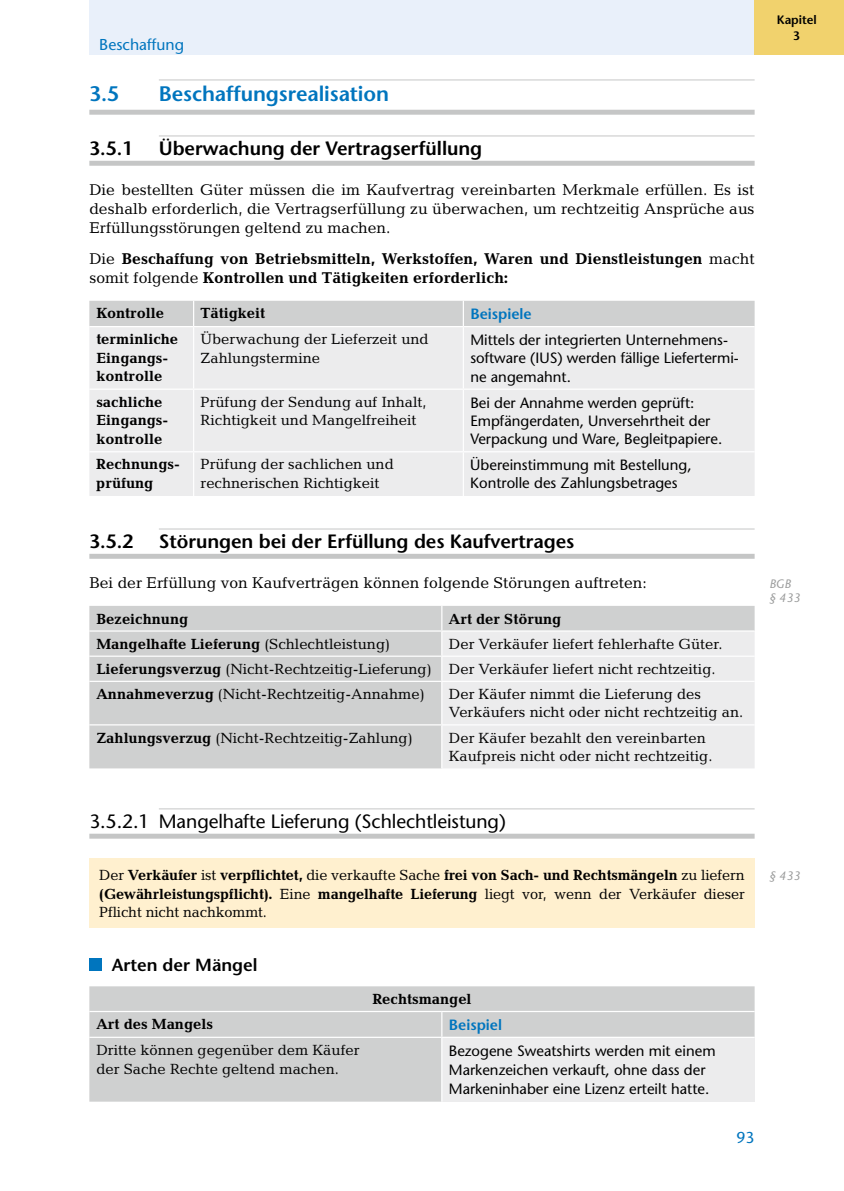
<style>
.page{position:relative;width:844px;height:1191px;background:#fff}
.page>*{position:absolute;margin:0;border:0;box-sizing:border-box;transform-origin:0 0}
.t1{font:600 21px "Stone Sans Std";letter-spacing:-.005em;color:#0075be}
.t2{font:600 19.25px "Stone Sans Std";letter-spacing:-.005em;color:#000}
.t3{font:500 19.25px "Stone Sans Std";letter-spacing:-.005em;color:#000}
.t4{font:600 17.5px "Stone Sans Std";color:#000}
.t5{font:15.75px/19.2px "Candida Std";color:#000;text-align:justify}
.t6{font:700 15.75px/19.2px "Candida Std";color:#000}
.t7{font:500 15.75px "Stone Sans Std";color:#0075be}
.t8{font:14.88px/18.4px "Candida Std";color:#000}
.t9{font:700 14.88px/18.4px "Candida Std";color:#000}
.t10{font:500 14.88px/18.4px "Stone Sans Std";color:#000}
.t11{font:600 14.88px "Stone Sans Std";color:#0075be}
.t12{font:italic 500 12.25px/14px "Stone Sans Std";color:#9c9d9d}
.t13{font:600 12.25px/15.8px "Stone Sans Std";letter-spacing:-.005em;color:#000;text-align:center}
.s1{font-weight:400}
.s2{font-weight:700}
</style>
<div class="page">
<div style="left:89px;top:0;width:754px;height:55px;background:#e9f0fa"></div>
<div style="left:754px;top:0;width:89px;height:55px;background:#f1d26d"></div>
<hr style="left:159px;top:79px;width:595px;height:1px;background:#c5c6c6">
<div style="left:89px;top:110px;width:665px;height:5px;background:#c5c6c6"></div>
<hr style="left:159px;top:135px;width:595px;height:1px;background:#c5c6c6">
<div style="left:89px;top:161px;width:665px;height:5px;background:#c5c6c6"></div>
<hr style="left:159px;top:528px;width:595px;height:1px;background:#c5c6c6">
<div style="left:89px;top:554px;width:665px;height:5px;background:#c5c6c6"></div>
<hr style="left:159px;top:808px;width:595px;height:1px;background:#c5c6c6">
<div style="left:89px;top:833px;width:665px;height:5px;background:#c5c6c6"></div>
<div style="left:89px;top:327px;width:665px;height:169px;background:#ececed"></div>
<div style="left:89px;top:301px;width:665px;height:25px;background:#cfd0d0"></div>
<hr style="left:462px;top:301px;width:2px;height:25px;background:#fff">
<hr style="left:193px;top:327px;width:1px;height:61px;background:#fff">
<hr style="left:462px;top:327px;width:2px;height:61px;background:#fff">
<hr style="left:89px;top:388px;width:104px;height:2px;background:#fff">
<hr style="left:193px;top:388px;width:270px;height:2px;background:#fff">
<hr style="left:193px;top:390px;width:1px;height:61px;background:#fff">
<hr style="left:463px;top:388px;width:291px;height:2px;background:#fff">
<hr style="left:462px;top:390px;width:2px;height:61px;background:#fff">
<hr style="left:89px;top:451px;width:104px;height:1px;background:#fff">
<hr style="left:193px;top:451px;width:270px;height:1px;background:#fff">
<hr style="left:193px;top:452px;width:1px;height:44px;background:#fff">
<hr style="left:463px;top:451px;width:291px;height:1px;background:#fff">
<hr style="left:462px;top:452px;width:2px;height:44px;background:#fff">
<div style="left:89px;top:606px;width:665px;height:162px;background:#cfd0d0"></div>
<div style="left:442px;top:631px;width:312px;height:137px;background:#ececed"></div>
<hr style="left:89px;top:655px;width:352px;height:2px;background:#fff">
<hr style="left:441px;top:655px;width:313px;height:2px;background:#fff">
<hr style="left:89px;top:680px;width:352px;height:2px;background:#fff">
<hr style="left:441px;top:680px;width:313px;height:2px;background:#fff">
<hr style="left:441px;top:682px;width:1px;height:42px;background:#fff">
<hr style="left:89px;top:724px;width:352px;height:1px;background:#fff">
<hr style="left:441px;top:724px;width:313px;height:1px;background:#fff">
<hr style="left:441px;top:725px;width:1px;height:43px;background:#fff">
<svg style="left:441px;top:606px;width:1px;height:74px"></svg>
<hr style="left:89px;top:630px;width:352px;height:1px;background:#fff">
<hr style="left:441px;top:630px;width:313px;height:1px;background:#fff">
<div style="left:89px;top:858px;width:665px;height:70px;background:#fff0cf"></div>
<div style="left:89px;top:958px;width:13px;height:13px;background:#0075be"></div>
<div style="left:89px;top:986px;width:665px;height:115px;background:#cfd0d0"></div>
<div style="left:441px;top:1037px;width:313px;height:64px;background:#ececed"></div>
<hr style="left:89px;top:1011px;width:352px;height:1px;background:#fff">
<hr style="left:441px;top:1011px;width:313px;height:1px;background:#fff">
<svg style="left:441px;top:1012px;width:1px;height:24px"></svg>
<hr style="left:89px;top:1036px;width:352px;height:2px;background:#fff">
<hr style="left:441px;top:1036px;width:313px;height:2px;background:#fff">
<hr style="left:441px;top:1038px;width:1px;height:63px;background:#fff">
<p class="t7" style="left:99px;top:35px;width:86px">Beschaffung</p>
<p class="t1" style="left:89px;top:81px;width:31px">3.5</p>
<p class="t1" style="left:159px;top:81px;width:232px">Beschaffungsrealisation</p>
<p class="t2" style="left:89px;top:136px;width:45px">3.5.1</p>
<p class="t2" style="left:159px;top:136px;width:325px">Überwachung der Vertragserfüllung</p>
<p class="t5" style="left:89px;top:180px;width:666px">Die bestellten Güter müssen die im Kaufvertrag vereinbarten Merkmale erfüllen. Es ist deshalb erforderlich, die Vertragserfüllung zu überwachen, um rechtzeitig Ansprüche aus Erfüllungsstörungen geltend zu machen.</p>
<p class="t6" style="left:89px;top:248px;width:666px"><span class="s1">Die</span> Beschaffung von Betriebsmitteln, Werkstoffen, Waren und Dienstleistungen <span class="s1">macht somit folgende</span> Kontrollen und Tätigkeiten erforderlich:</p>
<p class="t9" style="left:96px;top:304px;width:69px">Kontrolle</p>
<p class="t9" style="left:200px;top:304px;width:66px">Tätigkeit</p>
<p class="t11" style="left:470px;top:305px;width:63px">Beispiele</p>
<p class="t9" style="left:96px;top:330px;width:83px">terminliche<br>Eingangs&shy;kontrolle</p>
<p class="t8" style="left:200px;top:330px;width:229px">Überwachung der Lieferzeit und<br>Zahlungstermine</p>
<p class="t10" style="left:470px;top:330px;width:270px">Mittels der integrierten Unternehmens&shy;software (IUS) werden fällige Liefertermi&shy;ne angemahnt.</p>
<p class="t9" style="left:96px;top:392px;width:73px">sachliche<br>Eingangs&shy;kontrolle</p>
<p class="t8" style="left:200px;top:392px;width:227px">Prüfung der Sendung auf Inhalt,<br>Richtigkeit und Mangelfreiheit</p>
<p class="t10" style="left:470px;top:393px;width:253px">Bei der Annahme werden geprüft:<br>Empfängerdaten, Unversehrtheit der<br>Verpackung und Ware, Begleitpapiere.</p>
<p class="t9" style="left:96px;top:455px;width:85px">Rechnungs&shy;prüfung</p>
<p class="t8" style="left:200px;top:455px;width:195px">Prüfung der sachlichen und rechnerischen Richtigkeit</p>
<p class="t10" style="left:470px;top:456px;width:223px">Übereinstimmung mit Bestellung,<br>Kontrolle des Zahlungsbetrages</p>
<p class="t13" style="left:776px;top:12px;width:41px">Kapitel<br>3</p>
<p class="t2" style="left:89px;top:529px;width:45px">3.5.2</p>
<p class="t2" style="left:159px;top:529px;width:417px">Störungen bei der Erfüllung des Kaufvertrages</p>
<p class="t5" style="left:89px;top:573px;width:558px">Bei der Erfüllung von Kaufverträgen können folgende Störungen auftreten:</p>
<p class="t9" style="left:96px;top:609px;width:93px">Bezeichnung</p>
<p class="t9" style="left:449px;top:609px;width:114px">Art der Störung</p>
<p class="t9" style="left:96px;top:634px;width:295px">Mangelhafte Lieferung <span class="s1">(Schlechtleistung)</span></p>
<p class="t8" style="left:96px;top:631px;width:627px;line-height:25.2px;text-indent:352px">Der Verkäufer liefert fehlerhafte Güter.<br><span class="s2">Lieferungsverzug</span> (Nicht-Rechtzeitig-Lieferung) Der Verkäufer liefert nicht rechtzeitig.<br><span class="s2">Annahmeverzug</span> (Nicht-Rechtzeitig-Annahme)</p>
<p class="t8" style="left:449px;top:685px;width:296px">Der Käufer nimmt die Lieferung des<br>Verkäufers nicht oder nicht rechtzeitig an.</p>
<p class="t8" style="left:96px;top:728px;width:318px"><span class="s2">Zahlungsverzug</span> (Nicht-Rechtzeitig-Zahlung)</p>
<p class="t8" style="left:449px;top:728px;width:265px">Der Käufer bezahlt den vereinbarten<br>Kaufpreis nicht oder nicht rechtzeitig.</p>
<p class="t12" style="left:769px;top:577px;width:32px">BGB<br>§ 433</p>
<p class="t3" style="left:89px;top:809px;width:418px">3.5.2.1 Mangelhafte Lieferung (Schlechtleistung)</p>
<p class="t9" style="left:99px;top:866px;width:646px;text-align:justify"><span class="s1">Der</span> Verkäufer <span class="s1">ist</span> verpflichtet, <span class="s1">die verkaufte Sache</span> frei von Sach- und Rechtsmängeln <span class="s1">zu liefern </span>(Gewährleistungspflicht). <span class="s1">Eine</span> mangelhafte Lieferung <span class="s1">liegt vor, wenn der Verkäufer dieser Pflicht nicht nachkommt.</span></p>
<p class="t12" style="left:769px;top:869px;width:32px">§ 433</p>
<p class="t4" style="left:112px;top:954px;width:147px">Arten der Mängel</p>
<p class="t9" style="left:372px;top:989px;width:101px">Rechtsmangel</p>
<p class="t9" style="left:96px;top:1015px;width:118px">Art des Mangels</p>
<p class="t11" style="left:449px;top:1015px;width:55px">Beispiel</p>
<p class="t8" style="left:96px;top:1040px;width:265px;line-height:19.2px">Dritte können gegenüber dem Käufer der Sache Rechte geltend machen.</p>
<p class="t10" style="left:449px;top:1041px;width:268px;line-height:19.2px">Bezogene Sweatshirts werden mit einem<br>Markenzeichen verkauft, ohne dass der<br>Markeninhaber eine Lizenz erteilt hatte.</p>
<p class="t7" style="left:736px;top:1128px;width:20px">93</p>
</div>
